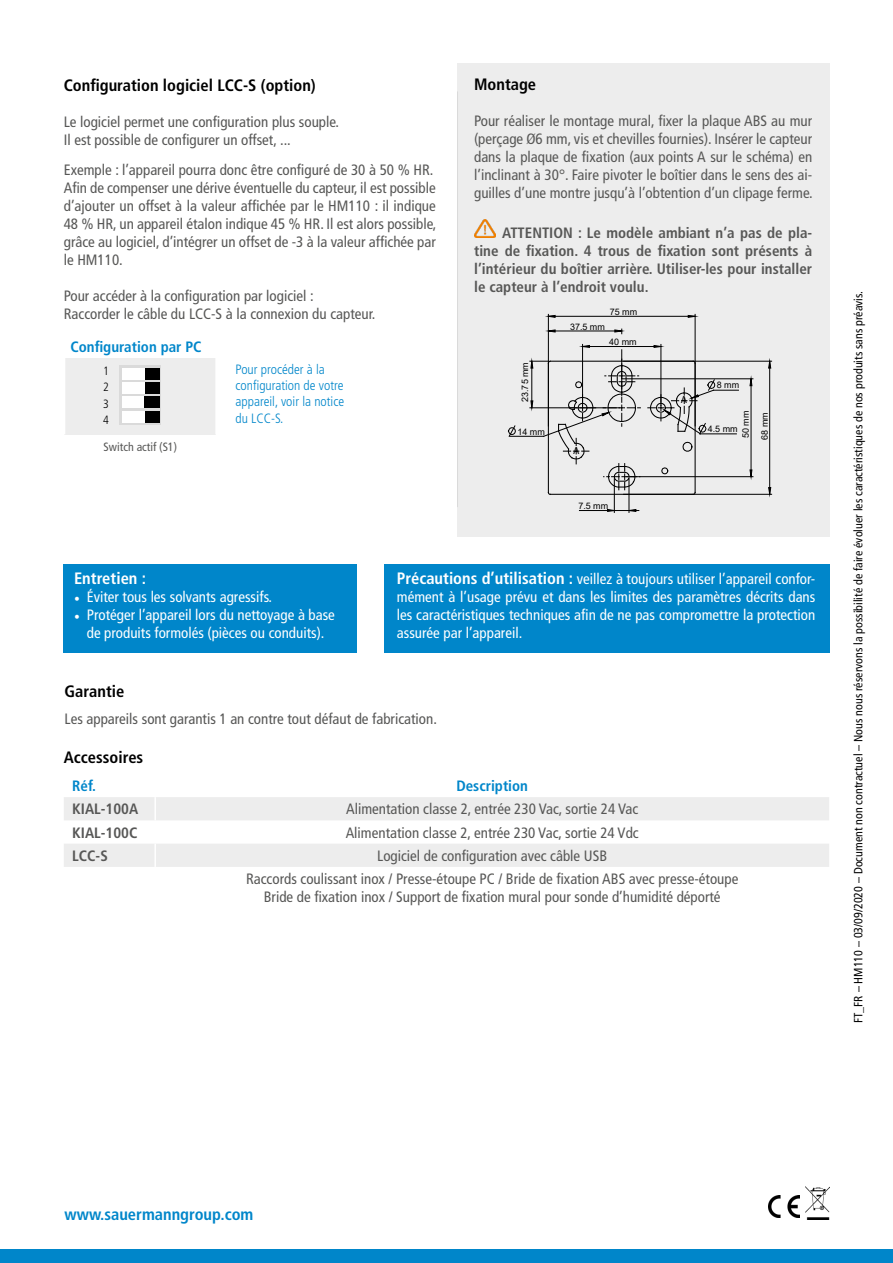
<style>
.page{position:relative;width:893px;height:1263px;background:#fff}
.page>*{position:absolute;margin:0;border:0;box-sizing:border-box;transform-origin:0 0}
.t1{font:700 condensed 16.5px "Frutiger LT Std";color:#000}
.t2{font:700 condensed 16.5px "Frutiger LT Std";color:#0086ca}
.t3{font:700 condensed 16.5px "Frutiger LT Std";color:#fff}
.t4{font:condensed 15px/18px "Frutiger LT Std";color:#575756}
.t5{font:condensed 15px/18px "Frutiger LT Std";color:#fff;text-align:center}
.t6{font:700 condensed 15px/18px "Frutiger LT Std";color:#575756;text-align:justify}
.t7{font:700 condensed 15px "Frutiger LT Std";color:#0086ca}
.t8{font:300 condensed 13.5px/16.2px "Frutiger LT Std";color:#0086ca}
.t9{font:condensed 12px "Frutiger LT Std";color:#000}
.t10{font:condensed 12px "Frutiger LT Std";color:#575756}
.t11{font:300 condensed 12px/16.4px "Frutiger LT Std";color:#000;text-align:justify}
.t12{font:10.35px "Myriad Pro";color:#000}
.t13{font:9px/18.8px "Arial";letter-spacing:-.005em;color:#000}
.s1{font-family:"Minion Pro";font-stretch:normal}
.s2{font-weight:700;font-size:16.5px}
</style>
<div class="page">
<img style="left:768px;top:1195px;width:32px;height:22px">
<img style="left:806px;top:1187px;width:24px;height:32px">
<div style="left:0;top:1249px;width:893px;height:14px;background:#0086ca"></div>
<svg style="left:64px;top:797px;width:765px;height:70px;fill:#ededed"></svg>
<hr style="left:154px;top:797px;width:2px;height:23px;background:#fff">
<hr style="left:154px;top:844px;width:2px;height:23px;background:#fff">
<div style="left:65px;top:358px;width:151px;height:76px;background:#ededed"></div>
<hr style="left:215px;top:358px;width:2px;height:76px;background:#fff">
<div style="left:119px;top:365px;width:42px;height:60px;background:#dadada"></div>
<div style="left:122px;top:368px;width:36px;height:12px;background:#fff"></div>
<div style="left:145px;top:368px;width:14px;height:12px;background:#000"></div>
<div style="left:122px;top:382px;width:36px;height:12px;background:#fff"></div>
<div style="left:145px;top:382px;width:14px;height:12px;background:#000"></div>
<div style="left:122px;top:396px;width:36px;height:12px;background:#fff"></div>
<div style="left:144px;top:396px;width:15px;height:12px;background:#000"></div>
<div style="left:122px;top:411px;width:36px;height:11px;background:#fff"></div>
<div style="left:145px;top:411px;width:14px;height:11px;background:#000"></div>
<div style="left:457px;top:64px;width:372px;height:473px;background:#ededed"></div>
<div style="left:64px;top:564px;width:293px;height:89px;background:#0086ca"></div>
<img style="left:474px;top:219px;width:22px;height:19px">
<hr style="left:695px;top:363px;width:1px;height:129px;background:#000">
<svg style="left:682px;top:441px;width:11px;height:11px"></svg>
<svg style="left:661px;top:467px;width:8px;height:8px"></svg>
<svg style="left:607px;top:509px;width:7px;height:3px"></svg>
<svg style="left:630px;top:509px;width:6px;height:3px"></svg>
<svg style="left:583px;top:345px;width:7px;height:3px"></svg>
<svg style="left:654px;top:345px;width:7px;height:3px"></svg>
<svg style="left:768px;top:487px;width:3px;height:7px"></svg>
<svg style="left:688px;top:315px;width:7px;height:3px"></svg>
<svg style="left:508px;top:425px;width:8px;height:12px"></svg>
<hr style="left:579px;top:510px;width:60px;height:1px;background:#000">
<hr style="left:548px;top:314px;width:1px;height:112px;background:#000">
<hr style="left:624px;top:494px;width:148px;height:1px;background:#000">
<hr style="left:627px;top:476px;width:126px;height:1px;background:#000">
<hr style="left:582px;top:344px;width:1px;height:62px;background:#000">
<hr style="left:614px;top:479px;width:1px;height:33px;background:#000">
<hr style="left:510px;top:436px;width:34px;height:1px;background:#000">
<hr style="left:621px;top:350px;width:1px;height:42px;background:#000">
<svg style="left:615px;top:329px;width:7px;height:5px"></svg>
<hr style="left:629px;top:479px;width:1px;height:33px;background:#000">
<hr style="left:661px;top:344px;width:1px;height:62px;background:#000">
<svg style="left:648px;top:360px;width:90px;height:75px"></svg>
<hr style="left:622px;top:379px;width:131px;height:1px;background:#000">
<svg style="left:530px;top:359px;width:110px;height:136px"></svg>
<hr style="left:624px;top:361px;width:148px;height:1px;background:#000">
<hr style="left:695px;top:314px;width:1px;height:112px;background:#000">
<hr style="left:583px;top:346px;width:78px;height:1px;background:#000">
<hr style="left:751px;top:379px;width:1px;height:98px;background:#000">
<hr style="left:769px;top:361px;width:1px;height:133px;background:#000">
<hr style="left:548px;top:331px;width:74px;height:1px;background:#000">
<hr style="left:548px;top:316px;width:147px;height:1px;background:#000">
<hr style="left:457px;top:91px;width:1px;height:416px;background:#dadada">
<div style="left:384px;top:564px;width:445px;height:89px;background:#0086ca"></div>
<p class="t1" style="left:64px;top:75px;width:254px">Configuration logiciel LCC-S (option)</p>
<p class="t4" style="left:64px;top:113px;width:277px">Le logiciel permet une configuration plus souple.<br>Il est possible de configurer un offset, ...</p>
<p class="t4" style="left:64px;top:161px;width:374px">Exemple : l’appareil pourra donc être configuré de 30 à 50 % HR.<br>Afin de compenser une dérive éventuelle du capteur, il est possible d’ajouter un offset à la valeur affichée par le HM110 : il indique 48 % HR, un appareil étalon indique 45 % HR. Il est alors possible, grâce au logiciel, d’intégrer un offset de -3 à la valeur affichée par le HM110.</p>
<p class="t4" style="left:64px;top:287px;width:313px">Pour accéder à la configuration par logiciel :<br>Raccorder le câble du LCC-S à la connexion du capteur.</p>
<p class="t7" style="left:71px;top:338px;width:133px">Configuration par PC</p>
<p class="t11" style="left:103px;top:363px;width:7px">1<br>2<br>3<br>4</p>
<p class="t10" style="left:104px;top:440px;width:75px">Switch actif (S1)</p>
<p class="t8" style="left:236px;top:361px;width:110px">Pour procéder à la configuration de votre appareil, voir la notice du LCC-S.</p>
<p class="t1" style="left:474px;top:74px;width:64px">Montage</p>
<p class="t4" style="left:474px;top:112px;width:340px;text-align:justify">Pour réaliser le montage mural, fixer la plaque ABS au mur (perçage Ø6 mm, vis et chevilles fournies). Insérer le capteur dans la plaque de fixation (aux points A sur le schéma) en l’inclinant à 30°. Faire pivoter le boîtier dans le sens des ai&shy;guilles d’une montre jusqu’à l’obtention d’un clipage ferme.</p>
<p class="t6" style="left:474px;top:224px;width:340px;text-indent:28px">ATTENTION : Le modèle ambiant n’a pas de pla&shy;tine de fixation. 4 trous de fixation sont présents à l’intérieur du boîtier arrière. Utiliser-les pour installer le capteur à l’endroit voulu.</p>
<p class="t13" style="left:610px;top:302px;width:29px">75 mm</p>
<p class="t13" style="left:570px;top:317px;width:36px">37.5 mm</p>
<p class="t13" style="left:515px;top:402px;width:41px;rotate:-90deg">23.75 mm</p>
<p class="t13" style="left:517px;top:422px;width:29px">14 mm</p>
<p class="t13" style="left:609px;top:332px;width:29px">40 mm</p>
<p class="t12" style="left:573px;top:444px;width:8px">A</p>
<p class="t13" style="left:578px;top:496px;width:31px">7.5 mm</p>
<p class="t12" style="left:681px;top:393px;width:8px">A</p>
<p class="t13" style="left:717px;top:376px;width:24px">8 mm</p>
<p class="t13" style="left:708px;top:420px;width:31px">4.5 mm</p>
<p class="t13" style="left:736px;top:440px;width:30px;rotate:-90deg">50 mm<br>68 mm</p>
<p class="t3" style="left:74px;top:569px;width:74px">Entretien :</p>
<p class="t5" style="left:74px;top:588px;width:200px"><span class="s1">•</span> Éviter tous les solvants agressifs.</p>
<p class="t5" style="left:74px;top:606px;width:262px"><span class="s1">•</span> Protéger l’appareil lors du nettoyage à base de produits formolés (pièces ou conduits).</p>
<p class="t5" style="left:397px;top:570px;width:420px;text-align:justify"><span class="s2">Précautions d’utilisation :</span> veillez à toujours utiliser l’appareil confor&shy;mément à l’usage prévu et dans les limites des paramètres décrits dans les caractéristiques techniques afin de ne pas compromettre la protection assurée par l’appareil.</p>
<p class="t1" style="left:65px;top:682px;width:61px">Garantie</p>
<p class="t4" style="left:65px;top:710px;width:374px">Les appareils sont garantis 1 an contre tout défaut de fabrication.</p>
<p class="t1" style="left:64px;top:748px;width:81px">Accessoires</p>
<p class="t7" style="left:72px;top:777px;width:25px">Réf.</p>
<p class="t7" style="left:456px;top:777px;width:73px">Description</p>
<p class="t6" style="left:72px;top:800px;width:67px">KIAL-100A</p>
<p class="t4" style="left:346px;top:800px;width:294px">Alimentation classe 2, entrée 230 Vac, sortie 24 Vac</p>
<p class="t6" style="left:72px;top:823px;width:67px">KIAL-100C</p>
<p class="t4" style="left:346px;top:823px;width:295px">Alimentation classe 2, entrée 230 Vac, sortie 24 Vdc</p>
<p class="t6" style="left:72px;top:847px;width:37px">LCC-S</p>
<p class="t4" style="left:246px;top:844px;width:494px;line-height:23.2px;text-align:center">Logiciel de configuration avec câble USB<br>Raccords coulissant inox / Presse-étoupe PC / Bride de fixation ABS avec presse-étoupe</p>
<p class="t4" style="left:264px;top:888px;width:458px">Bride de fixation inox / Support de fixation mural pour sonde d’humidité déporté</p>
<p class="t9" style="left:851px;top:1023px;width:733px;rotate:-90deg">FT_FR – HM110 – 03/09/2020 – Document non contractuel – Nous nous réservons la possibilité de faire évoluer les caractéristiques de nos produits sans préavis.</p>
<p class="t2" style="left:65px;top:1204px;width:190px">www.sauermanngroup.com</p>
</div>
